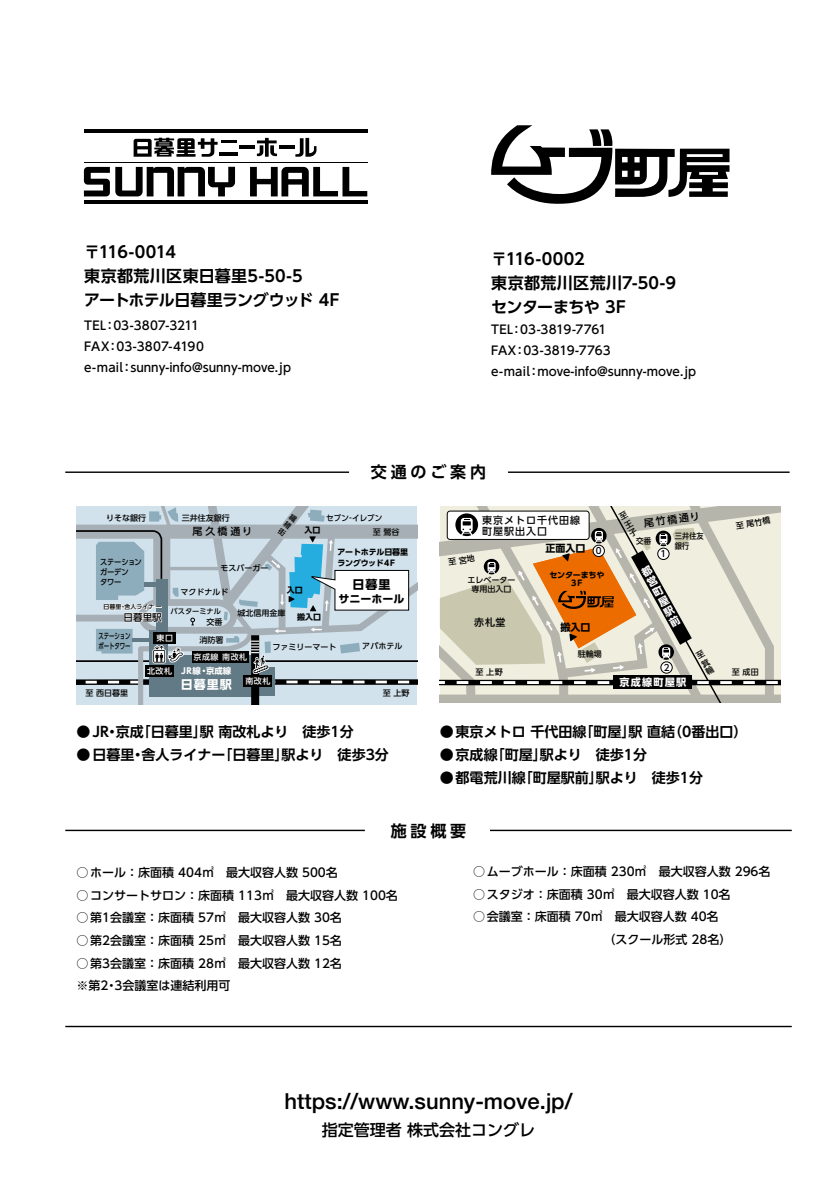
<style>
.page{position:relative;width:840px;height:1191px;background:#fff}
.page>*{position:absolute;margin:0;border:0;box-sizing:border-box;transform-origin:0 0}
.t1{font:500 22px "Helvetica Neue";color:#000}
.t2{font:700 16px/24px "UD Shin Go Pr 6 N De";letter-spacing:.01em;color:#000}
.t3{font:500 16px "UD Shin Go Pr 6 N";color:#000}
.t4{font:700 14px/22.6px "UD Shin Go Pr 6 N De";color:#000}
.t5{font:500 12px/22.6px "UD Shin Go Pr 6 N";color:#000}
.t6{font:500 12px "UD Shin Go Pr 6 N";letter-spacing:-.02em;color:#000}
.t7{font:700 12px "UD Shin Go Pr 6 N";color:#fff}
.t8{font:700 12px "UD Shin Go Pr 6 N";color:#000}
.t9{font:700 11px "UD Shin Go Pr 6 N";color:#000}
.t10{font:700 10.2px/11.4px "UD Shin Go Pr 6 N";letter-spacing:.12em;color:#fff;text-align:justify}
.t11{font:500 10px/11.4px "UD Shin Go Pr 6 N";letter-spacing:.1em;color:#000}
.t12{font:700 10px "UD Shin Go Pr 6 N";color:#000}
.t13{font:500 9.6px "UD Shin Go Pr 6 N";color:#000}
.t14{font:500 8.8px "UD Shin Go Pr 6 N";color:#000}
.t15{font:700 8.4px "UD Shin Go Pr 6 N";letter-spacing:.03em;color:#fff}
.t16{font:500 8px/9px "UD Shin Go Pr 6 N";color:#000;text-align:center}
.t17{font:700 8px/11.4px "UD Shin Go Pr 6 N";letter-spacing:-.02em;color:#000}
.t18{font:500 8px "UD Shin Go Pr 6 N";letter-spacing:.06em;color:#fff}
.t19{font:500 8px/10px "UD Shin Go Pr 6 N";letter-spacing:-.02em;color:#000;scale:.9 1}
.t20{font:500 8px/10px "UD Shin Go Pr 6 N";letter-spacing:-.02em;color:#000;scale:.68 1}
.t21{font:500 8px "UD Shin Go Pr 6 N";color:#000;scale:.94 1}
.t22{font:500 8px/10px "UD Shin Go Pr 6 N";color:#000;scale:.9 1}
.t23{font:500 7.2px "UD Shin Go Pr 6 N";color:#000}
.t24{font:500 6px "UD Shin Go Pr 6 N";color:#000}
</style>
<div class="page">
<hr style="left:65px;top:471px;width:284px;height:2px;background:#000">
<hr style="left:65px;top:829px;width:299px;height:2px;background:#000">
<hr style="left:507px;top:471px;width:282px;height:2px;background:#000">
<hr style="left:489px;top:829px;width:302px;height:2px;background:#000">
<hr style="left:65px;top:1025px;width:726px;height:2px;background:#000">
<hr style="left:84px;top:129px;width:283px;height:4px;background:#000">
<hr style="left:84px;top:200px;width:283px;height:4px;background:#000">
<hr style="left:84px;top:162px;width:283px;height:1px;background:#000">
<svg style="left:84px;top:167px;width:151px;height:29px"></svg>
<svg style="left:250px;top:167px;width:117px;height:29px"></svg>
<hr style="left:221px;top:140px;width:15px;height:3px;background:#000">
<hr style="left:239px;top:146px;width:16px;height:3px;background:#000">
<hr style="left:279px;top:146px;width:16px;height:3px;background:#000">
<hr style="left:219px;top:152px;width:18px;height:4px;background:#000">
<svg style="left:257px;top:138px;width:20px;height:19px"></svg>
<svg style="left:133px;top:138px;width:84px;height:19px"></svg>
<svg style="left:295px;top:138px;width:21px;height:19px"></svg>
<svg style="left:491px;top:125px;width:238px;height:79px"></svg>
<svg style="left:77px;top:506px;width:340px;height:198px;background:#afc1cb"></svg>
<svg style="left:439px;top:506px;width:341px;height:196px;background:#cec3af"></svg>
<h2 class="t2" style="left:84px;top:240px;width:257px">〒116-0014<br>東京都荒川区東日暮里5-50-5<br>アートホテル日暮里ラングウッド 4F</h2>
<p class="t5" style="left:104px;top:313px;width:97px">：03-3807-3211</p>
<p class="t5" style="left:84px;top:313px;width:23px">TEL</p>
<h2 class="t2" style="left:491px;top:246px;width:186px">〒116-0002<br>東京都荒川区荒川7-50-9センターまちや 3F</h2>
<p class="t6" style="left:510px;top:319px;width:97px">：03-3819-7761</p>
<p class="t5" style="left:491px;top:318px;width:23px">TEL</p>
<p class="t5" style="left:107px;top:335px;width:98px">：03-3807-4190</p>
<p class="t5" style="left:84px;top:335px;width:27px">FAX</p>
<p class="t5" style="left:513px;top:339px;width:98px">：03-3819-7763</p>
<p class="t5" style="left:491px;top:339px;width:27px">FAX</p>
<p class="t5" style="left:84px;top:356px;width:40px">e-mail</p>
<p class="t5" style="left:130px;top:356px;width:162px">sunny-info@sunny-move.jp</p>
<p class="t5" style="left:121px;top:356px;width:13px">：</p>
<p class="t5" style="left:491px;top:360px;width:40px">e-mail</p>
<p class="t5" style="left:537px;top:360px;width:160px">move-info@sunny-move.jp</p>
<p class="t5" style="left:527px;top:360px;width:13px">：</p>
<h2 class="t2" style="left:370px;top:460px;width:117px">交通のご案内</h2>
<p class="t16" style="left:106px;top:513px;width:41px">りそな銀行</p>
<p class="t16" style="left:182px;top:513px;width:49px">三井住友銀行</p>
<p class="t21" style="left:326px;top:511px;width:61px">セブンイレブン</p>
<p class="t21" style="left:346px;top:511px;width:9px">‐</p>
<p class="t11" style="left:192px;top:525px;width:61px">尾久橋通り</p>
<p class="t17" style="left:304px;top:524px;width:17px">入口</p>
<p class="t16" style="left:372px;top:527px;width:28px">至鶯谷</p>
<p class="t19" style="left:100px;top:556px;width:48px">ステーションガーデン<br>タワー</p>
<p class="t16" style="left:220px;top:563px;width:49px">モスバーガー</p>
<p class="t16" style="left:180px;top:587px;width:49px">マクドナルド</p>
<p class="t17" style="left:286px;top:583px;width:17px">入口</p>
<p class="t24" style="left:103px;top:602px;width:20px">日暮里</p>
<p class="t24" style="left:124px;top:602px;width:39px">舎人ライナー</p>
<p class="t24" style="left:120px;top:602px;width:8px">・</p>
<p class="t13" style="left:123px;top:609px;width:40px">日暮里駅</p>
<p class="t23" style="left:170px;top:605px;width:52px">バスターミナル</p>
<p class="t16" style="left:206px;top:617px;width:17px">交番</p>
<p class="t16" style="left:237px;top:608px;width:49px">城北信用金庫</p>
<p class="t17" style="left:297px;top:611px;width:25px">搬入口</p>
<p class="t17" style="left:337px;top:546px;width:72px">アートホテル日暮里ラングウッド4F</p>
<p class="t8" style="left:352px;top:575px;width:39px">日暮里</p>
<p class="t9" style="left:338px;top:589px;width:67px">サニーホール</p>
<p class="t20" style="left:98px;top:631px;width:49px">ステーションポートタワー</p>
<p class="t16" style="left:85px;top:688px;width:44px">至西日暮里</p>
<p class="t18" style="left:156px;top:631px;width:18px">東口</p>
<p class="t18" style="left:147px;top:665px;width:26px">北改札</p>
<p class="t16" style="left:199px;top:635px;width:25px">消防署</p>
<p class="t18" style="left:193px;top:650px;width:26px">京成線</p>
<p class="t18" style="left:222px;top:650px;width:26px">南改札</p>
<p class="t15" style="left:206px;top:664px;width:27px">京成線</p>
<p class="t15" style="left:181px;top:664px;width:28px">JR線・</p>
<p class="t16" style="left:272px;top:642px;width:65px">ファミリーマート</p>
<p class="t7" style="left:181px;top:674px;width:52px">日暮里駅</p>
<p class="t18" style="left:245px;top:675px;width:26px">南改札</p>
<p class="t16" style="left:362px;top:641px;width:41px">アパホテル</p>
<p class="t16" style="left:382px;top:688px;width:28px">至上野</p>
<p class="t4" style="left:116px;top:720px;width:29px">京成</p>
<p class="t4" style="left:137px;top:720px;width:218px">「日暮里駅」 南改札より　徒歩1分</p>
<p class="t4" style="left:77px;top:720px;width:34px">●JR</p>
<p class="t4" style="left:105px;top:720px;width:15px">・</p>
<p class="t4" style="left:281px;top:743px;width:109px">駅より　徒歩3分</p>
<p class="t4" style="left:218px;top:743px;width:71px">「日暮里」</p>
<p class="t4" style="left:141px;top:743px;width:85px">舎人ライナー</p>
<p class="t4" style="left:77px;top:743px;width:59px">●日暮里</p>
<p class="t4" style="left:131px;top:743px;width:15px">・</p>
<p class="t11" style="left:643px;top:517px;width:58px;rotate:-7deg">尾竹橋通り</p>
<p class="t11" style="left:482px;top:514px;width:99px">東京メトロ千代田線町屋駅出入口</p>
<p class="t16" style="left:734px;top:521px;width:36px;rotate:-9deg">至尾竹橋</p>
<p class="t22" style="left:674px;top:530px;width:33px">三井住友銀行</p>
<p class="t21" style="left:635px;top:535px;width:17px">交番</p>
<p class="t12" style="left:545px;top:539px;width:41px">正面入口</p>
<p class="t14" style="left:595px;top:544px;width:7px">0</p>
<p class="t14" style="left:660px;top:546px;width:7px">1</p>
<p class="t16" style="left:467px;top:575px;width:49px">エレベーター専用出入口</p>
<p class="t11" style="left:473px;top:616px;width:33px">赤札堂</p>
<p class="t17" style="left:549px;top:570px;width:57px;line-height:8.6px;text-align:center">センターまちや<br>3F</p>
<p class="t12" style="left:560px;top:619px;width:31px">搬入口</p>
<p class="t10" style="left:639px;top:569px;width:7px;rotate:-29deg">都営町屋駅前</p>
<p class="t16" style="left:577px;top:649px;width:25px">駐輪場</p>
<p class="t16" style="left:475px;top:667px;width:29px">至上野</p>
<p class="t14" style="left:663px;top:660px;width:7px">2</p>
<p class="t10" style="left:619px;top:676px;width:68px">京成線町屋駅</p>
<p class="t16" style="left:731px;top:667px;width:28px">至成田</p>
<p class="t4" style="left:667px;top:720px;width:81px">（0番出口(</p>
<p class="t4" style="left:539px;top:720px;width:109px;text-indent:-100px">●東京メトロ千代田線<br>駅より　徒歩1分</p>
<p class="t4" style="left:579px;top:720px;width:97px">「町屋駅」 直結</p>
<p class="t4" style="left:439px;top:743px;width:59px">●京成線</p>
<p class="t4" style="left:490px;top:743px;width:57px">「町屋」</p>
<p class="t4" style="left:595px;top:765px;width:109px">駅より　徒歩1分</p>
<p class="t4" style="left:518px;top:765px;width:85px">「町屋駅前」</p>
<p class="t4" style="left:439px;top:765px;width:87px">●都電荒川線</p>
<h2 class="t2" style="left:390px;top:818px;width:77px">施設概要</h2>
<p class="t5" style="left:77px;top:860px;width:263px">○ホール：床面積 404㎡　最大収容人数 500名</p>
<p class="t5" style="left:77px;top:883px;width:323px">○コンサートサロン：床面積 113㎡　最大収容人数 100名</p>
<p class="t5" style="left:77px;top:906px;width:267px">○第1会議室：床面積 57㎡　最大収容人数 30名</p>
<p class="t5" style="left:77px;top:928px;width:267px">○第2会議室：床面積 25㎡　最大収容人数 15名</p>
<p class="t5" style="left:114px;top:951px;width:229px;text-indent:-38px">○第3会議室：床面積 28㎡　最大収容人数 12名<br>3会議室は連結利用可</p>
<p class="t5" style="left:77px;top:974px;width:42px">※第・2</p>
<p class="t5" style="left:473px;top:859px;width:299px">○ムーブホール：床面積 230㎡　最大収容人数 296名</p>
<p class="t5" style="left:473px;top:882px;width:259px">○スタジオ：床面積 30㎡　最大収容人数 10名</p>
<p class="t5" style="left:603px;top:905px;width:129px;text-indent:-130px">○会議室：床面積 70㎡　最大収容人数 40名（スクール形式 28名(</p>
<h1 class="t1" style="left:284px;top:1083px;width:289px">https://www.sunny-move j p. /</h1>
<h2 class="t3" style="left:321px;top:1116px;width:215px">指定管理者株式会社コングレ</h2>
</div>
